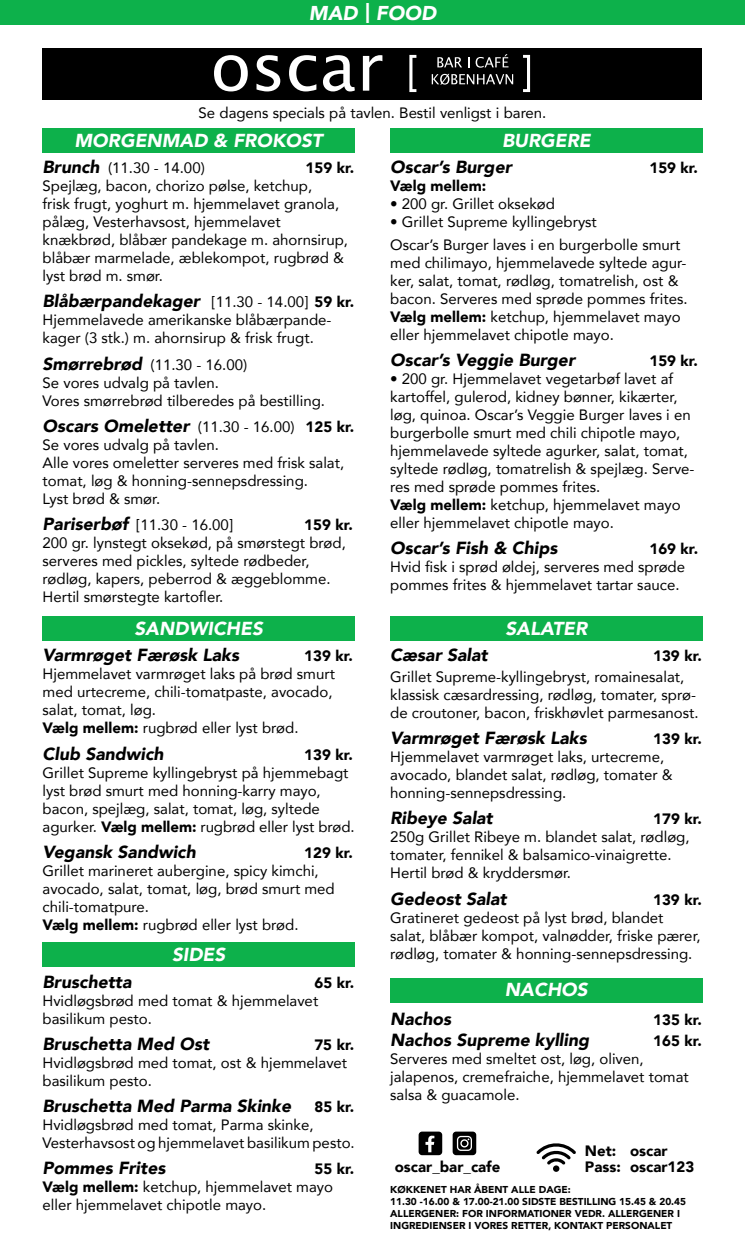
<style>
.page{position:relative;width:745px;height:1258px;background:#fff}
.page>*{position:absolute;margin:0;border:0;box-sizing:border-box;transform-origin:0 0}
.t1{font:italic 900 20px "Avenir";color:#fff}
.t2{font:italic 900 18.75px "Avenir";color:#fff}
.t3{font:italic 900 17.5px "Avenir";color:#000}
.t4{font:15px/18px "Avenir";color:#000}
.t5{font:900 15px/16.2px "Avenir";color:#000}
.t6{font:900 10px/12px "Avenir";color:#000}
.s1{font-style:normal}
.s2{font-weight:900;font-style:italic;font-size:17.5px}
.s3{font-weight:400;font-style:normal;font-size:15px}
.s4{font-style:normal;font-size:15px}
.s5{font-weight:900}
</style>
<div class="page">
<div style="left:43px;top:48px;width:659px;height:51px;background:#000"></div>
<div style="left:43px;top:128px;width:311px;height:25px;background:#0db14b"></div>
<div style="left:43px;top:616px;width:311px;height:25px;background:#0db14b"></div>
<div style="left:390px;top:128px;width:312px;height:25px;background:#0db14b"></div>
<div style="left:390px;top:616px;width:312px;height:25px;background:#0db14b"></div>
<div style="left:390px;top:977px;width:312px;height:25px;background:#0db14b"></div>
<div style="left:43px;top:942px;width:311px;height:25px;background:#0db14b"></div>
<svg style="left:214px;top:55px;width:33px;height:36px"></svg>
<svg style="left:256px;top:55px;width:24px;height:36px"></svg>
<svg style="left:289px;top:55px;width:27px;height:36px"></svg>
<svg style="left:323px;top:55px;width:31px;height:36px"></svg>
<svg style="left:362px;top:55px;width:20px;height:36px"></svg>
<svg style="left:409px;top:55px;width:7px;height:37px"></svg>
<svg style="left:523px;top:55px;width:6px;height:37px"></svg>
<svg style="left:437px;top:57px;width:32px;height:10px"></svg>
<svg style="left:475px;top:54px;width:33px;height:14px"></svg>
<svg style="left:431px;top:74px;width:82px;height:11px"></svg>
<div style="left:418px;top:1131px;width:24px;height:24px;background:#000;border-radius:3px"></div>
<div style="left:452px;top:1131px;width:24px;height:24px;background:#000;border-radius:3px"></div>
<svg style="left:425px;top:1135px;width:9px;height:17px"></svg>
<svg style="left:456px;top:1136px;width:15px;height:15px"></svg>
<svg style="left:536px;top:1143px;width:39px;height:22px"></svg>
<svg style="left:552px;top:1165px;width:7px;height:7px"></svg>
<div style="left:0;top:0;width:744px;height:25px;background:#0db14b"></div>
<h1 class="t1" style="left:309px;top:-3px;width:129px">MAD <span class="s1">|</span> FOOD</h1>
<p class="t4" style="left:198px;top:104px;width:349px">Se dagens specials på tavlen. Bestil venligst i baren.</p>
<p class="t2" style="left:75px;top:125px;width:249px">MORGENMAD &amp; FROKOST</p>
<p class="t4" style="left:43px;top:159px;width:164px"><span class="s2">Brunch</span> (11.30 - 14.00)</p>
<p class="t5" style="left:305px;top:159px;width:50px">159 kr.</p>
<p class="t4" style="left:43px;top:177px;width:307px">Spejlæg, bacon, chorizo pølse, ketchup,<br>frisk frugt, yoghurt m. hjemmelavet granola, pålæg, Vesterhavsost, hjemmelavet knækbrød, blåbær pandekage m. ahornsirup, blåbær marmelade, æblekompot, rugbrød &amp; lyst brød m. smør.</p>
<p class="t3" style="left:43px;top:287px;width:313px">Blåbærpandekager <span class="s3">[11.30 - 14.00]</span> <span class="s4">59 kr.</span></p>
<p class="t4" style="left:43px;top:311px;width:290px">Hjemmelavede amerikanske blåbærpande&shy;kager (3 stk.) m. ahornsirup &amp; frisk frugt.</p>
<p class="t4" style="left:43px;top:355px;width:284px"><span class="s2">Smørrebrød</span> (11.30 - 16.00)<br>Se vores udvalg på tavlen.<br>Vores smørrebrød tilberedes på bestilling.</p>
<p class="t3" style="left:43px;top:411px;width:313px">Oscars Omeletter <span class="s3">(11.30 - 16.00)</span> <span class="s4">125 kr.</span></p>
<p class="t4" style="left:43px;top:435px;width:303px">Se vores udvalg på tavlen.<br>Alle vores omeletter serveres med frisk salat, tomat, løg &amp; honning-sennepsdressing.<br>Lyst brød &amp; smør.</p>
<p class="t4" style="left:43px;top:516px;width:192px"><span class="s2">Pariserbøf</span> [11.30 - 16.00]</p>
<p class="t5" style="left:304px;top:516px;width:50px">159 kr.</p>
<p class="t4" style="left:43px;top:534px;width:304px">200 gr. lynstegt oksekød, på smørstegt brød, serveres med pickles, syltede rødbeder, rødløg, kapers, peberrod &amp; æggeblomme.<br>Hertil smørstegte kartofler.</p>
<p class="t2" style="left:134px;top:613px;width:130px">SANDWICHES</p>
<p class="t3" style="left:43px;top:641px;width:198px">Varmrøget Færøsk Laks</p>
<p class="t5" style="left:304px;top:647px;width:50px">139 kr.</p>
<p class="t4" style="left:43px;top:665px;width:294px">Hjemmelavet varmrøget laks på brød smurt med urtecreme, chili-tomatpaste, avocado, salat, tomat, løg.<br><span class="s5">Vælg mellem:</span> rugbrød eller lyst brød.</p>
<p class="t3" style="left:43px;top:739px;width:122px">Club Sandwich</p>
<p class="t5" style="left:304px;top:746px;width:50px">139 kr.</p>
<p class="t4" style="left:43px;top:763px;width:313px">Grillet Supreme kyllingebryst på hjemmebagt lyst brød smurt med honning-karry mayo, bacon, spejlæg, salat, tomat, løg, syltede agurker. <span class="s5">Vælg mellem:</span> rugbrød eller lyst brød.</p>
<p class="t3" style="left:43px;top:837px;width:155px">Vegansk Sandwich</p>
<p class="t5" style="left:304px;top:844px;width:50px">129 kr.</p>
<p class="t4" style="left:43px;top:861px;width:293px">Grillet marineret aubergine, spicy kimchi, avocado, salat, tomat, løg, brød smurt med chili-tomatpure.<br><span class="s5">Vælg mellem:</span> rugbrød eller lyst brød.</p>
<p class="t2" style="left:172px;top:939px;width:55px">SIDES</p>
<p class="t3" style="left:43px;top:967px;width:90px">Bruschetta</p>
<p class="t5" style="left:314px;top:974px;width:41px">65 kr.</p>
<p class="t4" style="left:43px;top:991px;width:277px">Hvidløgsbrød med tomat &amp; hjemmelavet basilikum pesto.</p>
<p class="t3" style="left:43px;top:1029px;width:168px">Bruschetta Med Ost</p>
<p class="t5" style="left:314px;top:1036px;width:41px">75 kr.</p>
<p class="t4" style="left:43px;top:1053px;width:306px">Hvidløgsbrød med tomat, ost &amp; hjemmelavet basilikum pesto.</p>
<p class="t3" style="left:43px;top:1091px;width:250px">Bruschetta Med Parma Skinke</p>
<p class="t5" style="left:314px;top:1098px;width:41px">85 kr.</p>
<p class="t4" style="left:43px;top:1115px;width:313px">Hvidløgsbrød med tomat, Parma skinke,<br>Vesterhavsost og hjemmelavet basilikum pesto.</p>
<p class="t3" style="left:43px;top:1154px;width:124px">Pommes Frites</p>
<p class="t4" style="left:43px;top:1160px;width:313px;text-indent:272px"><span class="s5">55 kr.<br>Vælg mellem:</span> ketchup, hjemmelavet mayo eller hjemmelavet chipotle mayo.</p>
<p class="t2" style="left:501px;top:125px;width:90px">BURGERE</p>
<p class="t3" style="left:390px;top:153px;width:123px">Oscar’s Burger</p>
<p class="t5" style="left:649px;top:159px;width:50px">159 kr.</p>
<p class="t5" style="left:390px;top:177px;width:97px">Vælg mellem:</p>
<p class="t4" style="left:390px;top:195px;width:166px">• 200 gr. Grillet oksekød</p>
<p class="t4" style="left:390px;top:210px;width:291px;line-height:22.5px">• Grillet Supreme kyllingebryst<br>Oscar’s Burger laves i en burgerbolle smurt</p>
<p class="t4" style="left:390px;top:253px;width:299px">med chilimayo, hjemmelavede syltede agur&shy;ker, salat, tomat, rødløg, tomatrelish, ost &amp; bacon. Serveres med sprøde pommes frites.<br><span class="s5">Vælg mellem:</span> ketchup, hjemmelavet mayo eller hjemmelavet chipotle mayo.</p>
<p class="t3" style="left:390px;top:345px;width:186px">Oscar’s Veggie Burger</p>
<p class="t5" style="left:649px;top:352px;width:50px">159 kr.</p>
<p class="t4" style="left:390px;top:369px;width:306px">• 200 gr. Hjemmelavet vegetarbøf lavet af kartoffel, gulerod, kidney bønner, kikærter, løg, quinoa. Oscar’s Veggie Burger laves i en burgerbolle smurt med chili chipotle mayo, hjemmelavede syltede agurker, salat, tomat, syltede rødløg, tomatrelish &amp; spejlæg. Serve&shy;res med sprøde pommes frites.<br><span class="s5">Vælg mellem:</span> ketchup, hjemmelavet mayo eller hjemmelavet chipotle mayo.</p>
<p class="t3" style="left:390px;top:534px;width:169px">Oscar’s Fish &amp; Chips</p>
<p class="t5" style="left:649px;top:540px;width:50px">169 kr.</p>
<p class="t4" style="left:390px;top:558px;width:296px">Hvid fisk i sprød øldej, serveres med sprøde pommes frites &amp; hjemmelavet tartar sauce.</p>
<p class="t2" style="left:505px;top:613px;width:83px">SALATER</p>
<p class="t3" style="left:390px;top:641px;width:99px">Cæsar Salat</p>
<p class="t5" style="left:652px;top:647px;width:50px">139 kr.</p>
<p class="t4" style="left:390px;top:667px;width:310px">Grillet Supreme-kyllingebryst, romainesalat, klassisk cæsardressing, rødløg, tomater, sprø&shy;de croutoner, bacon, friskhøvlet parmesanost.</p>
<p class="t3" style="left:390px;top:723px;width:198px">Varmrøget Færøsk Laks</p>
<p class="t5" style="left:652px;top:730px;width:50px">139 kr.</p>
<p class="t4" style="left:390px;top:747px;width:284px">Hjemmelavet varmrøget laks, urtecreme, avocado, blandet salat, rødløg, tomater &amp; honning-sennepsdressing.</p>
<p class="t3" style="left:390px;top:804px;width:104px">Ribeye Salat</p>
<p class="t5" style="left:652px;top:810px;width:50px">179 kr.</p>
<p class="t4" style="left:390px;top:828px;width:301px">250g Grillet Ribeye m. blandet salat, rødløg, tomater, fennikel &amp; balsamico-vinaigrette.<br>Hertil brød &amp; kryddersmør.</p>
<p class="t3" style="left:390px;top:884px;width:118px">Gedeost Salat</p>
<p class="t5" style="left:652px;top:891px;width:50px">139 kr.</p>
<p class="t4" style="left:390px;top:908px;width:312px">Gratineret gedeost på lyst brød, blandet salat, blåbær kompot, valnødder, friske pærer, rødløg, tomater &amp; honning-sennepsdressing.</p>
<p class="t2" style="left:504px;top:974px;width:84px">NACHOS</p>
<p class="t3" style="left:390px;top:1005px;width:62px">Nachos</p>
<p class="t5" style="left:652px;top:1012px;width:50px">135 kr.</p>
<p class="t3" style="left:390px;top:1026px;width:200px">Nachos Supreme kylling</p>
<p class="t5" style="left:652px;top:1033px;width:50px">165 kr.</p>
<p class="t4" style="left:390px;top:1050px;width:300px">Serveres med smeltet ost, løg, oliven, jalapenos, cremefraiche, hjemmelavet tomat salsa &amp; guacamole.</p>
<p class="t5" style="left:394px;top:1158px;width:107px">oscar_bar_cafe</p>
<p class="t5" style="left:584px;top:1142px;width:111px">Net: oscar<br>Pass: oscar123</p>
<p class="t6" style="left:390px;top:1184px;width:297px">KØKKENET HAR ÅBENT ALLE DAGE:<br>11.30 -16.00 &amp; 17.00-21.00 SIDSTE BESTILLING 15.45 &amp; 20.45<br>ALLERGENER: FOR INFORMATIONER VEDR. ALLERGENER I INGREDIENSER I VORES RETTER, KONTAKT PERSONALET</p>
</div>
